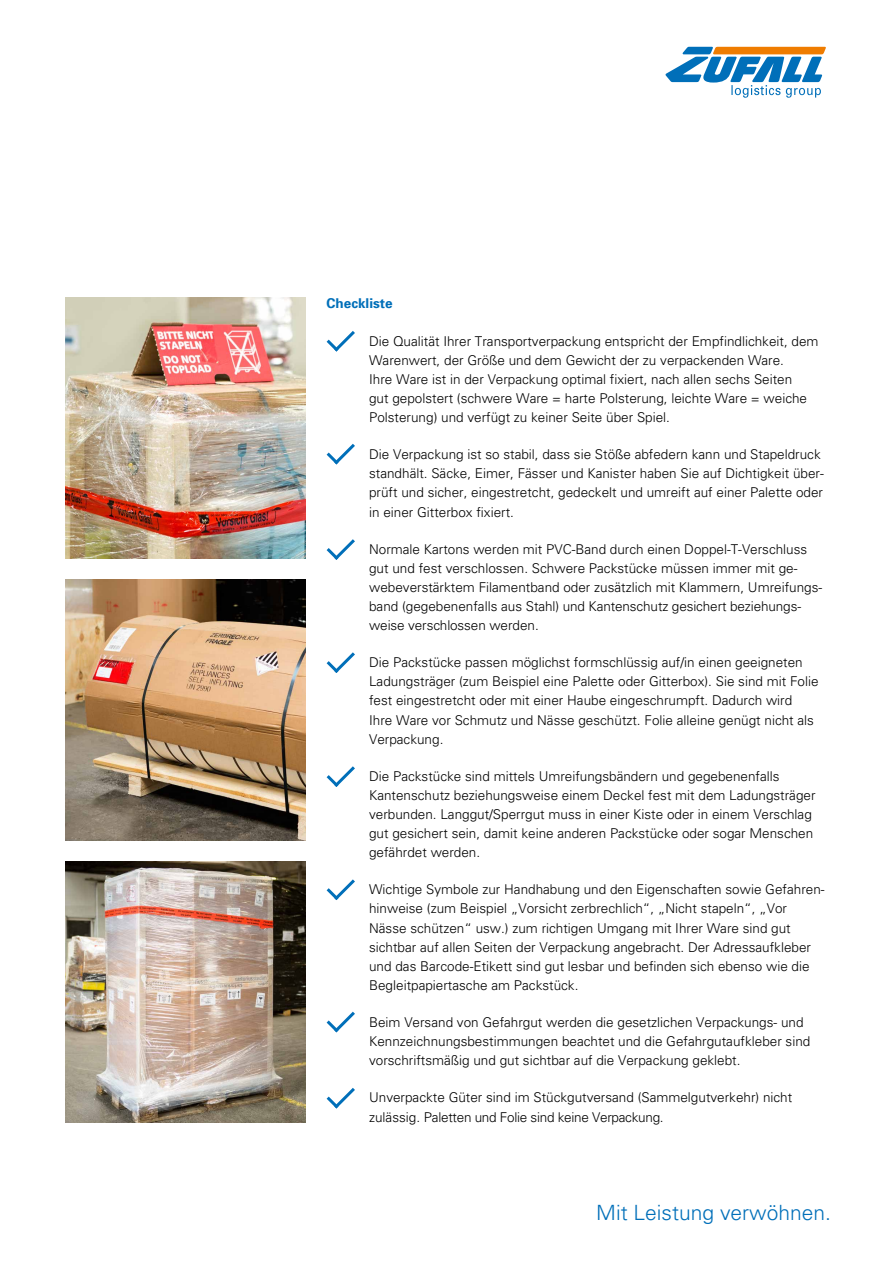
<style>
.page{position:relative;width:893px;height:1263px;background:#fff}
.page>*{position:absolute;margin:0;border:0;box-sizing:border-box;transform-origin:0 0}
.t1{font:300 21px "Univers";color:#006fb9}
.t2{font:300 13.5px/19px "Univers";color:#000}
.t3{font:700 13.5px "Univers";color:#006fb9}
</style>
<div class="page">
<svg style="left:665px;top:47px;width:161px;height:51px"></svg>
<img style="left:66px;top:580px;width:239px;height:260px">
<img style="left:66px;top:298px;width:239px;height:260px">
<img style="left:66px;top:862px;width:239px;height:261px">
<svg style="left:326px;top:331px;width:29px;height:21px"></svg>
<svg style="left:326px;top:443px;width:29px;height:22px"></svg>
<svg style="left:326px;top:539px;width:29px;height:21px"></svg>
<svg style="left:326px;top:652px;width:29px;height:21px"></svg>
<svg style="left:326px;top:766px;width:29px;height:21px"></svg>
<svg style="left:326px;top:879px;width:29px;height:21px"></svg>
<svg style="left:326px;top:1011px;width:29px;height:22px"></svg>
<svg style="left:326px;top:1088px;width:29px;height:21px"></svg>
<p class="t3" style="left:327px;top:295px;width:68px">Checkliste</p>
<p class="t2" style="left:369px;top:331px;width:451px">Die Qualität Ihrer Transportverpackung entspricht der Empfindlichkeit, dem Warenwert, der Größe und dem Gewicht der zu verpackenden Ware.<br>Ihre Ware ist in der Verpackung optimal fixiert, nach allen sechs Seiten<br>gut gepolstert (schwere Ware = harte Polsterung, leichte Ware = weiche Polsterung) und verfügt zu keiner Seite über Spiel.</p>
<p class="t2" style="left:369px;top:445px;width:456px">Die Verpackung ist so stabil, dass sie Stöße abfedern kann und Stapeldruck standhält. Säcke, Eimer, Fässer und Kanister haben Sie auf Dichtigkeit über&shy;prüft und sicher, eingestretcht, gedeckelt und umreift auf einer Palette oder in einer Gitterbox fixiert.</p>
<p class="t2" style="left:369px;top:539px;width:455px">Normale Kartons werden mit PVC-Band durch einen Doppel-T-Verschluss gut und fest verschlossen. Schwere Packstücke müssen immer mit ge&shy;webeverstärktem Filamentband oder zusätzlich mit Klammern, Umreifungs&shy;band (gegebenenfalls aus Stahl) und Kantenschutz gesichert beziehungs&shy;weise verschlossen werden.</p>
<p class="t2" style="left:369px;top:653px;width:451px">Die Packstücke passen möglichst formschlüssig auf/in einen geeigneten Ladungsträger (zum Beispiel eine Palette oder Gitterbox). Sie sind mit Folie fest eingestretcht oder mit einer Haube eingeschrumpft. Dadurch wird Ihre Ware vor Schmutz und Nässe geschützt. Folie alleine genügt nicht als Verpackung.</p>
<p class="t2" style="left:369px;top:766px;width:448px">Die Packstücke sind mittels Umreifungsbändern und gegebenenfalls Kantenschutz beziehungsweise einem Deckel fest mit dem Ladungsträger verbunden. Langgut/Sperrgut muss in einer Kiste oder in einem Verschlag gut gesichert sein, damit keine anderen Packstücke oder sogar Menschen gefährdet werden.</p>
<p class="t2" style="left:369px;top:880px;width:457px">Wichtige Symbole zur Handhabung und den Eigenschaften sowie Gefahren&shy;hinweise (zum Beispiel „Vorsicht zerbrechlich“, „Nicht stapeln“, „Vor Nässe schützen“ usw.) zum richtigen Umgang mit Ihrer Ware sind gut sichtbar auf allen Seiten der Verpackung angebracht. Der Adressaufkleber und das Barcode-Etikett sind gut lesbar und befinden sich ebenso wie die Begleitpapiertasche am Packstück.</p>
<p class="t2" style="left:369px;top:1012px;width:443px">Beim Versand von Gefahrgut werden die gesetzlichen Verpackungs- und<br>Kennzeichnungsbestimmungen beachtet und die Gefahrgutaufkleber sind vorschriftsmäßig und gut sichtbar auf die Verpackung geklebt.</p>
<p class="t2" style="left:369px;top:1088px;width:425px">Unverpackte Güter sind im Stückgutversand (Sammelgutverkehr) nicht zulässig. Paletten und Folie sind keine Verpackung.</p>
<h1 class="t1" style="left:596px;top:1200px;width:236px">Mit Leistung verwöhnen.</h1>
</div>
